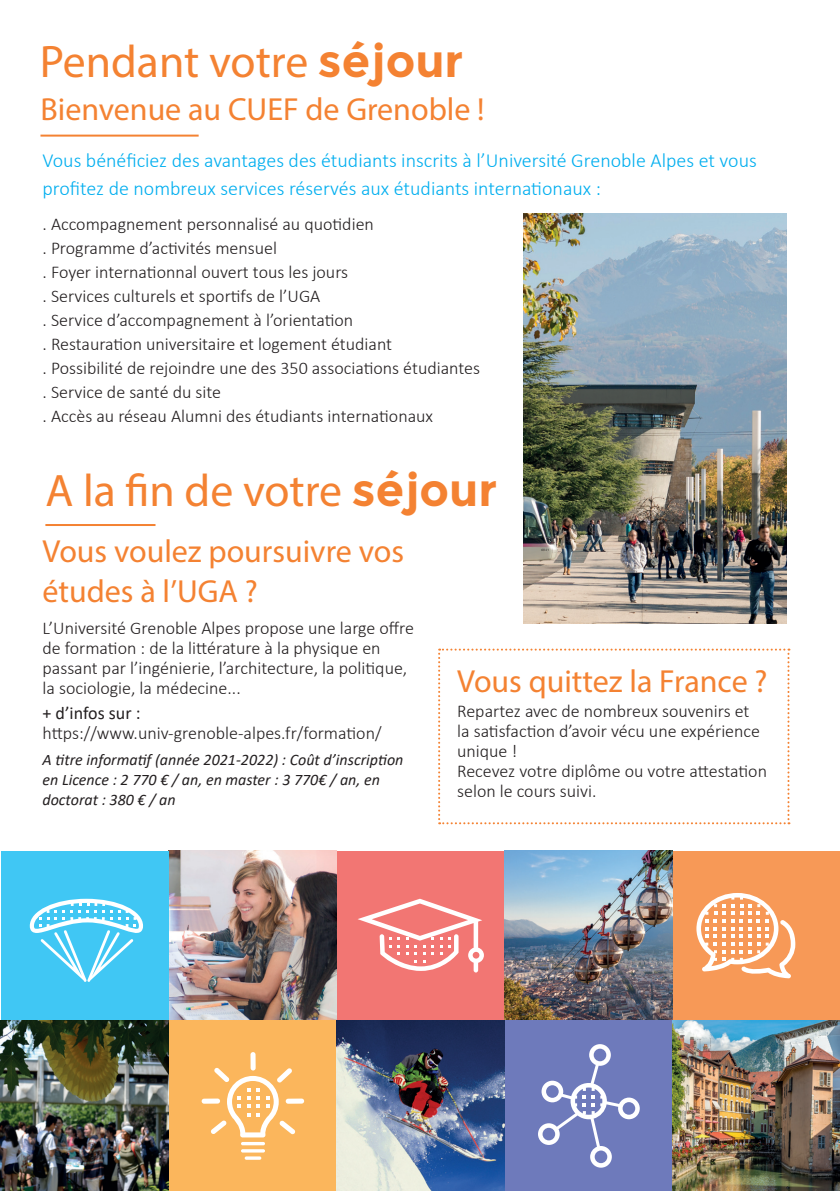
<style>
.page{position:relative;width:840px;height:1191px;background:#fff}
.page>*{position:absolute;margin:0;border:0;box-sizing:border-box;transform-origin:0 0}
.t1{font:45.6px "Myriad Pro";color:#f48232}
.t2{font:32px/40px "Myriad Pro";color:#f48232}
.t3{font:300 20px/28px "Calibri";color:#00aeef}
.t4{font:300 18px/24px "Calibri";color:#231f20}
.t5{font:18px "Calibri";color:#231f20}
.t6{font:italic 16px/20px "Calibri";color:#231f20}
.s1{font-family:"Montserrat";font-weight:700}
</style>
<div class="page">
<div style="left:336px;top:850px;width:168px;height:170px;background:#f27673"></div>
<svg style="left:358px;top:898px;width:125px;height:74px"></svg>
<div style="left:672px;top:850px;width:167px;height:170px;background:#f79957"></div>
<svg style="left:696px;top:893px;width:98px;height:85px"></svg>
<img style="left:504px;top:850px;width:168px;height:170px">
<img style="left:169px;top:850px;width:168px;height:170px">
<div style="left:1px;top:850px;width:168px;height:170px;background:#40c7f4"></div>
<svg style="left:30px;top:898px;width:113px;height:84px"></svg>
<hr style="left:40px;top:135px;width:158px;height:2px;background:#f48232">
<img style="left:523px;top:213px;width:263px;height:411px">
<div style="left:504px;top:1020px;width:168px;height:171px;background:#6e7abb"></div>
<svg style="left:538px;top:1044px;width:101px;height:123px"></svg>
<div style="left:169px;top:1020px;width:168px;height:171px;background:#fbb65c"></div>
<div style="left:250px;top:1052px;width:5px;height:18px;background:#fff;border-radius:3px"></div>
<div style="left:201px;top:1098px;width:19px;height:5px;background:#fff;border-radius:3px"></div>
<div style="left:285px;top:1098px;width:19px;height:5px;background:#fff;border-radius:3px"></div>
<hr style="left:241px;top:1142px;width:24px;height:3px;background:#fff;border-radius:2px">
<hr style="left:241px;top:1149px;width:24px;height:3px;background:#fff;border-radius:2px">
<hr style="left:244px;top:1156px;width:17px;height:3px;background:#fff;border-radius:2px">
<svg style="left:210px;top:1067px;width:85px;height:70px"></svg>
<img style="left:337px;top:1020px;width:167px;height:171px">
<img style="left:1px;top:1020px;width:168px;height:171px">
<img style="left:672px;top:1020px;width:167px;height:171px">
<hr style="left:45px;top:524px;width:110px;height:2px;background:#f48232">
<svg style="left:438px;top:648px;width:351px;height:176px"></svg>
<h1 class="t1" style="left:40px;top:33px;width:425px">Pendant votre <span class="s1">séjour</span></h1>
<h2 class="t2" style="left:40px;top:89px;width:445px">Bienvenue au CUEF de Grenoble !</h2>
<p class="t3" style="left:42px;top:146px;width:715px">Vous bénéficiez des avantages des étudiants inscrits à l’Université Grenoble Alpes et vous profitez de nombreux services réservés aux étudiants internationaux :</p>
<p class="t4" style="left:42px;top:212px;width:438px">. Accompagnement personnalisé au quotidien<br>. Programme d’activités mensuel<br>. Foyer internationnal ouvert tous les jours<br>. Services culturels et sportifs de l’UGA<br>. Service d’accompagnement à l’orientation<br>. Restauration universitaire et logement étudiant<br>. Possibilité de rejoindre une des 350 associations étudiantes . Service de santé du site<br>. Accès au réseau Alumni des étudiants internationaux</p>
<h1 class="t1" style="left:45px;top:463px;width:453px">A la fin de votre <span class="s1">séjour</span></h1>
<h2 class="t2" style="left:42px;top:531px;width:363px">Vous voulez poursuivre vos études à l’UGA ?</h2>
<p class="t4" style="left:42px;top:617px;width:373px;line-height:20px">L’Université Grenoble Alpes propose une large offre de formation : de la littérature à la physique en passant par l’ingénierie, l’architecture, la politique, la sociologie, la médecine...</p>
<p class="t5" style="left:42px;top:701px;width:99px">+ d’infos sur :</p>
<p class="t4" style="left:42px;top:721px;width:340px">https://www.univ-grenoble-alpes.fr/formation/</p>
<p class="t6" style="left:42px;top:749px;width:362px">A titre informatif (année 2021-2022) : Coût d’inscription en Licence : 2 770 € / an, en master : 3 770€ / an, en doctorat : 380 € / an</p>
<h2 class="t2" style="left:457px;top:660px;width:312px">Vous quittez la France ?</h2>
<p class="t4" style="left:457px;top:701px;width:311px;line-height:20px">Repartez avec de nombreux souvenirs et<br>la satisfaction d’avoir vécu une expérience unique !<br>Recevez votre diplôme ou votre attestation selon le cours suivi.</p>
</div>
